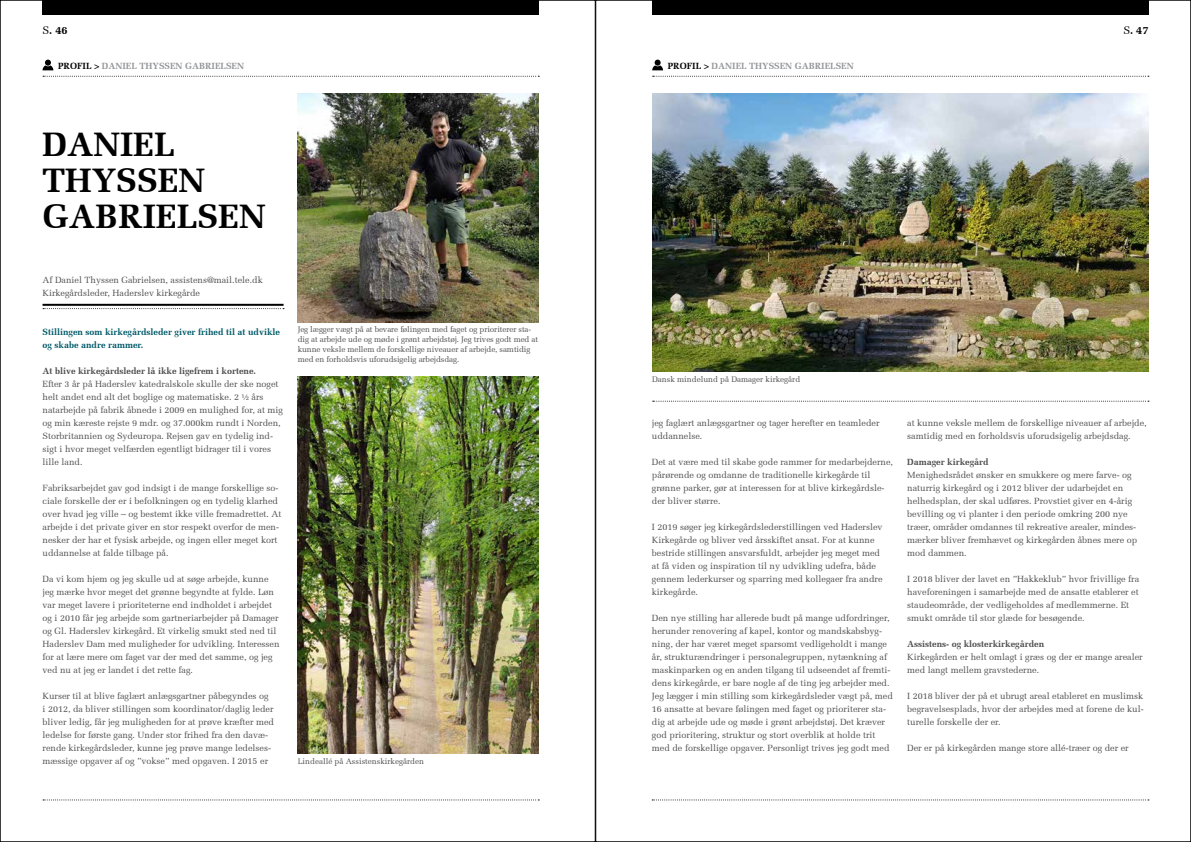
<style>
.page{position:relative;width:1191px;height:842px;background:#fff}
.page>*{position:absolute;margin:0;border:0;box-sizing:border-box;transform-origin:0 0}
.t1{font:700 34px/36px "Melior";color:#000}
.t2{font:700 11px "Melior";color:#000}
.t3{font:9px/13px "Melior";color:#4d4d4f}
.t4{font:700 9px "Melior";color:#4d4d4f}
.t5{font:700 9px/13px "Melior";color:#005a69}
.t6{font:700 9px "Melior";color:#939598}
.t7{font:8px/10px "Melior";letter-spacing:-.01em;color:#4d4d4f}
.s1{font-weight:400}
.s2{color:#000}
</style>
<div class="page">
<div style="left:652px;top:0;width:496px;height:14px;background:#000"></div>
<div style="left:43px;top:0;width:496px;height:14px;background:#000"></div>
<svg style="left:43px;top:799px;width:496px;height:1px"></svg>
<svg style="left:43px;top:76px;width:496px;height:1px"></svg>
<svg style="left:652px;top:76px;width:497px;height:1px"></svg>
<img style="left:298px;top:94px;width:241px;height:228px">
<img style="left:298px;top:376px;width:241px;height:378px">
<img style="left:652px;top:94px;width:496px;height:277px">
<svg style="left:43px;top:60px;width:10px;height:10px"></svg>
<svg style="left:652px;top:60px;width:11px;height:10px"></svg>
<hr style="left:43px;top:304px;width:240px;height:2px;background:#000">
<svg style="left:43px;top:308px;width:241px;height:1px"></svg>
<svg style="left:652px;top:799px;width:497px;height:1px"></svg>
<svg style="left:652px;top:401px;width:497px;height:1px"></svg>
<p class="t2" style="left:43px;top:23px;width:27px"><span class="s1">S</span>. 46</p>
<p class="t2" style="left:1123px;top:23px;width:27px"><span class="s1">S</span>. 47</p>
<p class="t6" style="left:58px;top:61px;width:187px"><span class="s2">PROFIL &gt;</span> DANIEL THYSSEN GABRIELSEN</p>
<p class="t6" style="left:667px;top:61px;width:187px"><span class="s2">PROFIL &gt;</span> DANIEL THYSSEN GABRIELSEN</p>
<h1 class="t1" style="left:43px;top:126px;width:224px">DANIEL<br>THYSSEN<br>GABRIELSEN</h1>
<p class="t3" style="left:43px;top:273px;width:222px">Af Daniel Thyssen Gabrielsen, assistens@mail.tele.dk<br>Kirkegårdsleder, Haderslev kirkegårde</p>
<p class="t5" style="left:43px;top:325px;width:239px">Stillingen som kirkegårdsleder giver frihed til at udvikle og skabe andre rammer.</p>
<p class="t4" style="left:43px;top:366px;width:215px">At blive kirkegårdsleder lå ikke ligefrem i kortene.</p>
<p class="t3" style="left:43px;top:377px;width:242px">Efter 3 år på Haderslev katedralskole skulle der ske noget helt andet end alt det boglige og matematiske. 2 ½ års natarbejde på fabrik åbnede i 2009 en mulighed for, at mig og min kæreste rejste 9 mdr. og 37.000km rundt i Norden, Storbritannien og Sydeuropa. Rejsen gav en tydelig ind&shy;sigt i hvor meget velfærden egentligt bidrager til i vores lille land.</p>
<p class="t3" style="left:43px;top:481px;width:241px">Fabriksarbejdet gav god indsigt i de mange forskellige so&shy;ciale forskelle der er i befolkningen og en tydelig klarhed over hvad jeg ville – og bestemt ikke ville fremadrettet. At arbejde i det private giver en stor respekt overfor de men&shy;nesker der har et fysisk arbejde, og ingen eller meget kort uddannelse at falde tilbage på.</p>
<p class="t3" style="left:43px;top:572px;width:238px">Da vi kom hjem og jeg skulle ud at søge arbejde, kunne jeg mærke hvor meget det grønne begyndte at fylde. Løn var meget lavere i prioriteterne end indholdet i arbejdet og i 2010 får jeg arbejde som gartneriarbejder på Damager og Gl. Haderslev kirkegård. Et virkelig smukt sted ned til Haderslev Dam med muligheder for udvikling. Interessen for at lære mere om faget var der med det samme, og jeg ved nu at jeg er landet i det rette fag.</p>
<p class="t3" style="left:43px;top:689px;width:233px">Kurser til at blive faglært anlægsgartner påbegyndes og<br>i 2012, da bliver stillingen som koordinator/daglig leder bliver ledig, får jeg muligheden for at prøve kræfter med ledelse for første gang. Under stor frihed fra den davæ&shy;rende kirkegårdsleder, kunne jeg prøve mange ledelses&shy;mæssige opgaver af og ”vokse” med opgaven. I 2015 er</p>
<p class="t7" style="left:298px;top:324px;width:242px">Jeg lægger vægt på at bevare følingen med faget og prioriterer sta&shy;dig at arbejde ude og møde i grønt arbejdstøj. Jeg trives godt med at kunne veksle mellem de forskellige niveauer af arbejde, samtidig med en forholdsvis uforudsigelig arbejdsdag.</p>
<p class="t7" style="left:298px;top:756px;width:128px">Lindeallé på Assistenskirkegården</p>
<p class="t7" style="left:652px;top:374px;width:149px">Dansk mindelund på Damager kirkegård</p>
<p class="t3" style="left:652px;top:416px;width:229px">jeg faglært anlægsgartner og tager herefter en teamleder uddannelse.</p>
<p class="t3" style="left:652px;top:455px;width:242px">Det at være med til skabe gode rammer for medarbejderne, pårørende og omdanne de traditionelle kirkegårde til grønne parker, gør at interessen for at blive kirkegårdsle&shy;der bliver større.</p>
<p class="t3" style="left:652px;top:520px;width:232px">I 2019 søger jeg kirkegårdslederstillingen ved Haderslev Kirkegårde og bliver ved årsskiftet ansat. For at kunne bestride stillingen ansvarsfuldt, arbejder jeg meget med at få viden og inspiration til ny udvikling udefra, både gennem lederkurser og sparring med kollegaer fra andre kirkegårde.</p>
<p class="t3" style="left:652px;top:611px;width:242px">Den nye stilling har allerede budt på mange udfordringer, herunder renovering af kapel, kontor og mandskabsbyg&shy;ning, der har været meget sparsomt vedligeholdt i mange år, strukturændringer i personalegruppen, nytænkning af maskinparken og en anden tilgang til udseendet af fremti&shy;dens kirkegårde, er bare nogle af de ting jeg arbejder med.<br>Jeg lægger i min stilling som kirkegårdsleder vægt på, med 16 ansatte at bevare følingen med faget og prioriterer sta&shy;dig at arbejde ude og møde i grønt arbejdstøj. Det kræver god prioritering, struktur og stort overblik at holde trit med de forskellige opgaver. Personligt trives jeg godt med</p>
<p class="t3" style="left:907px;top:416px;width:241px">at kunne veksle mellem de forskellige niveauer af arbejde, samtidig med en forholdsvis uforudsigelig arbejdsdag.</p>
<p class="t4" style="left:907px;top:456px;width:83px">Damager kirkegård</p>
<p class="t3" style="left:907px;top:468px;width:232px">Menighedsrådet ønsker en smukkere og mere farve- og naturrig kirkegård og i 2012 bliver der udarbejdet en helhedsplan, der skal udføres. Provstiet giver en 4-årig bevilling og vi planter i den periode omkring 200 nye træer, områder omdannes til rekreative arealer, mindes&shy;mærker bliver fremhævet og kirkegården åbnes mere op mod dammen.</p>
<p class="t3" style="left:907px;top:572px;width:234px">I 2018 bliver der lavet en ”Hakkeklub” hvor frivillige fra haveforeningen i samarbejde med de ansatte etablerer et staudeområde, der vedligeholdes af medlemmerne. Et smukt område til stor glæde for besøgende.</p>
<p class="t4" style="left:907px;top:638px;width:138px">Assistens- og klosterkirkegården</p>
<p class="t3" style="left:907px;top:650px;width:237px">Kirkegården er helt omlagt i græs og der er mange arealer med langt mellem gravstederne.</p>
<p class="t3" style="left:907px;top:689px;width:238px;text-align:justify">I 2018 bliver der på et ubrugt areal etableret en muslimsk begravelsesplads, hvor der arbejdes med at forene de kul&shy;turelle forskelle der er.</p>
<p class="t3" style="left:907px;top:741px;width:223px">Der er på kirkegården mange store allé-træer og der er</p>
</div>
